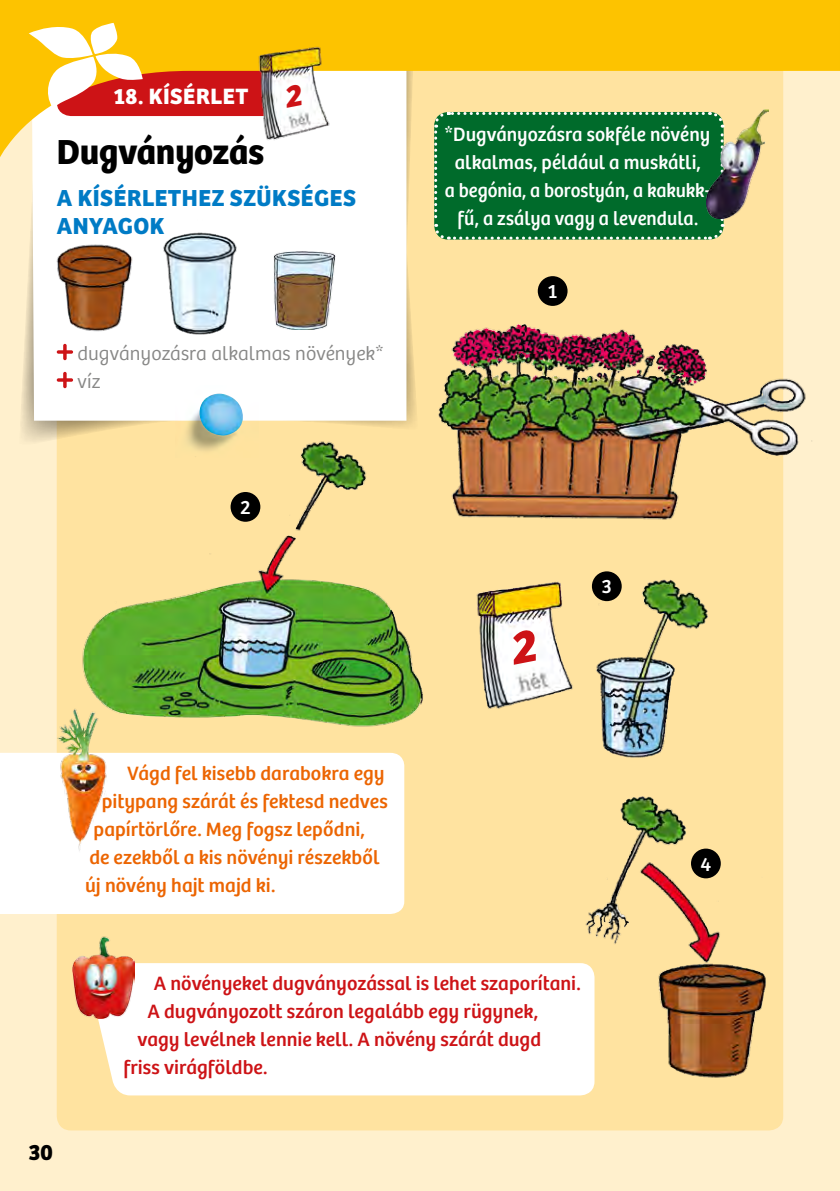
<style>
.page{position:relative;width:840px;height:1191px;background:#fff}
.page>*{position:absolute;margin:0;border:0;box-sizing:border-box;transform-origin:0 0}
.t1{font:700 36px "Kosmos Bree";letter-spacing:-.01em;color:#000}
.t2{font:700 24px/28px "Kosmos Bree";letter-spacing:.02em;color:#007bc5}
.t3{font:700 23px "Kosmos Bree";letter-spacing:.02em;color:#fff}
.t4{font:700 23px "Kosmos Bree";color:#000}
.t5{font:20px "Kosmos Bree";letter-spacing:.005em;color:#cd1316}
.t6{font:20px "Kosmos Bree";letter-spacing:.005em;color:#ec6502}
.t7{font:20px/28px "Kosmos Bree";color:#fff;text-align:center}
.t8{font:300 20px/28px "Kosmos Bree";letter-spacing:.005em;color:#878786}
</style>
<div class="page">
<div style="left:0;top:0;width:839px;height:1191px;background:#fff0cd"></div>
<div style="left:57px;top:32px;width:725px;height:1098px;background:#ffe3a0;border-radius:14px"></div>
<div style="left:95px;top:963px;width:498px;height:132px;background:#fff"></div>
<div style="left:0;top:753px;width:404px;height:161px;background:#fff"></div>
<svg style="left:21px;top:212px;width:395px;height:236px"></svg>
<div style="left:32px;top:212px;width:374px;height:209px;background:#fff"></div>
<img style="left:176px;top:386px;width:82px;height:23px">
<img style="left:197px;top:393px;width:46px;height:16px">
<img style="left:79px;top:409px;width:344px;height:318px">
<img style="left:418px;top:248px;width:394px;height:303px">
<img style="left:596px;top:571px;width:112px;height:187px">
<img style="left:577px;top:796px;width:189px;height:292px">
<img style="left:73px;top:936px;width:61px;height:82px">
<img style="left:272px;top:251px;width:65px;height:79px">
<img style="left:45px;top:233px;width:94px;height:108px">
<img style="left:155px;top:215px;width:90px;height:137px">
<img style="left:45px;top:708px;width:75px;height:147px">
<img style="left:476px;top:581px;width:97px;height:128px">
<div style="left:230px;top:492px;width:30px;height:30px;background:#000;border-radius:50%"></div>
<div style="left:591px;top:571px;width:30px;height:30px;background:#000;border-radius:50%"></div>
<div style="left:537px;top:276px;width:30px;height:30px;background:#000;border-radius:50%"></div>
<div style="left:690px;top:848px;width:30px;height:30px;background:#000;border-radius:50%"></div>
<svg style="left:57px;top:344px;width:16px;height:16px"></svg>
<svg style="left:57px;top:372px;width:16px;height:16px"></svg>
<svg style="left:434px;top:212px;width:291px;height:28px;background:#127437"></svg>
<img style="left:706px;top:212px;width:32px;height:6px">
<svg style="left:0;top:0;width:839px;height:212px"></svg>
<svg style="left:839px;top:0;width:1px;height:212px"></svg>
<img style="left:251px;top:35px;width:83px;height:110px">
<svg style="left:507px;top:629px;width:31px;height:36px"></svg>
<svg style="left:29px;top:0;width:277px;height:116px;background:#eda035"></svg>
<p class="t3" style="left:113px;top:83px;width:136px">18. KÍSÉRLET</p>
<h1 class="t1" style="left:57px;top:130px;width:209px">Dugványozás</h1>
<p class="t2" style="left:57px;top:184px;width:301px">A KÍSÉRLETHEZ SZÜKSÉGES<br>ANYAGOK</p>
<p class="t8" style="left:77px;top:340px;width:307px">dugványozásra alkalmas növények* víz</p>
<p class="t7" style="left:240px;top:494px;width:12px">2</p>
<p class="t7" style="left:444px;top:121px;width:267px">*Dugványozásra sokféle növény alkalmas, például a muskátli,<br>a begónia, a borostyán, a kakukk&shy;fű, a zsálya vagy a levendula.</p>
<p class="t7" style="left:547px;top:278px;width:12px">1</p>
<p class="t7" style="left:601px;top:573px;width:12px">3</p>
<p class="t6" style="left:127px;top:762px;width:259px">Vágd fel kisebb darabokra egy</p>
<p class="t6" style="left:102px;top:790px;width:287px">pitypang szárát és fektesd nedves</p>
<p class="t6" style="left:93px;top:818px;width:273px">papírtörlőre. Meg fogsz lepődni,</p>
<p class="t6" style="left:89px;top:846px;width:291px">de ezekből a kis növényi részekből</p>
<p class="t6" style="left:85px;top:874px;width:192px">új növény hajt majd ki.</p>
<p class="t7" style="left:700px;top:850px;width:12px">4</p>
<p class="t4" style="left:28px;top:1138px;width:26px">30</p>
<p class="t5" style="left:154px;top:972px;width:428px">A növényeket dugványozással is lehet szaporítani.</p>
<p class="t5" style="left:147px;top:1000px;width:392px">A dugványozott száron legalább egy rügynek,</p>
<p class="t5" style="left:137px;top:1028px;width:405px">vagy levélnek lennie kell. A növény szárát dugd</p>
<p class="t5" style="left:123px;top:1056px;width:146px">friss virágföldbe.</p>
</div>
